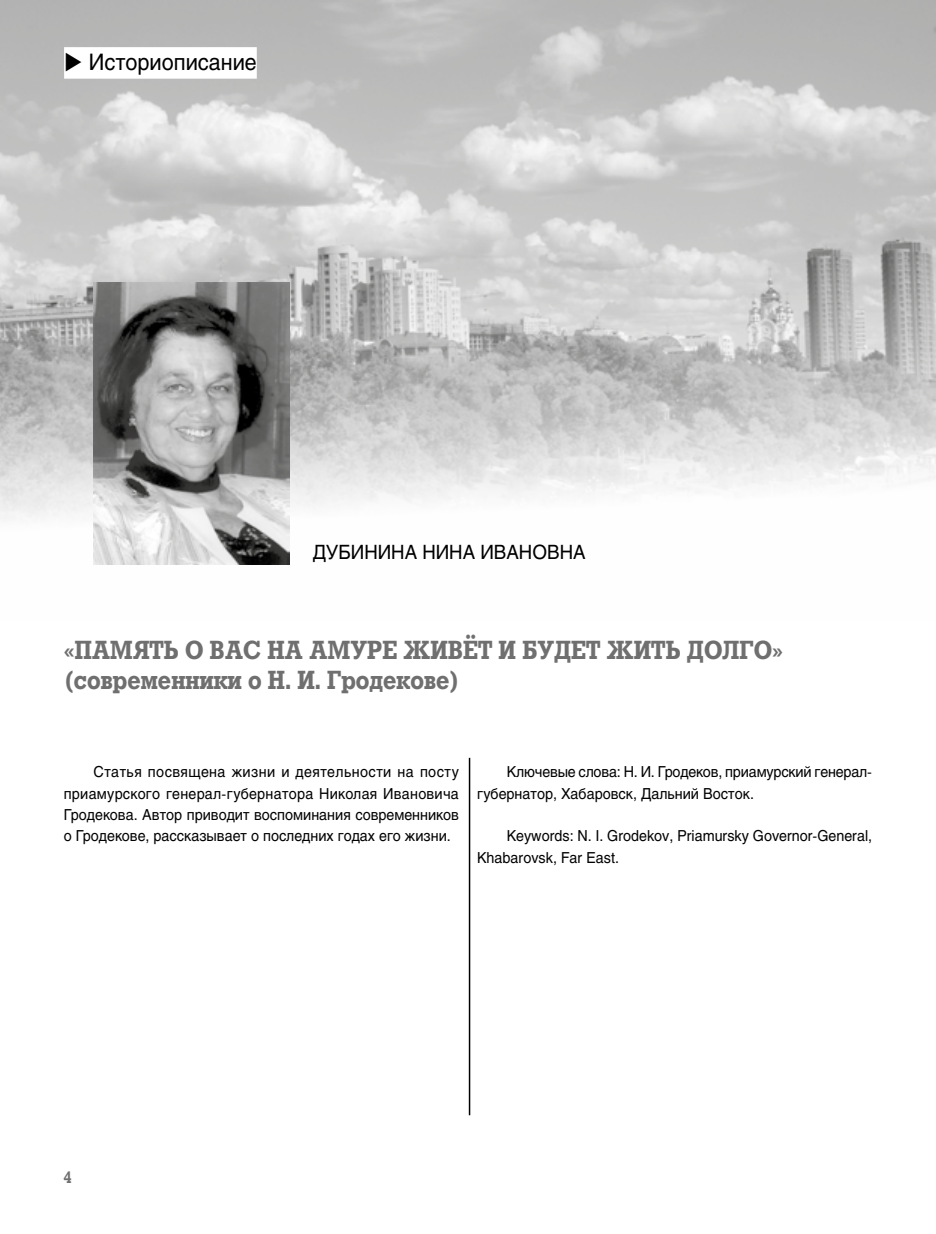
<style>
.page{position:relative;width:936px;height:1234px;background:#fff}
.page>*{position:absolute;margin:0;border:0;box-sizing:border-box;transform-origin:0 0}
.t1{font:700 25.5px/30.6px "Rodeo C";color:#706f6f;scale:.9 1}
.t2{font:22.5px "Helios C";color:#000;scale:.95 1}
.t3{font:19.5px "Helios C";color:#000;scale:.95 1}
.t4{font:700 16.5px "Rodeo";color:#706f6f;scale:.9 1}
.t5{font:15px/21.3px "Helios C";color:#000;scale:.95 1}
</style>
<div class="page">
<img style="left:0;top:0;width:935px;height:565px">
<img style="left:94px;top:282px;width:195px;height:282px">
<hr style="left:469px;top:757px;width:1px;height:357px;background:#000">
<div style="left:64px;top:47px;width:193px;height:32px;background:#fff"></div>
<h2 class="t2" style="left:64px;top:49px;width:204px">◆ Историописание</h2>
<h3 class="t3" style="left:313px;top:540px;width:289px">ДУБИНИНА НИНА ИВАНОВНА</h3>
<h1 class="t1" style="left:64px;top:634px;width:800px">«ПАМЯТЬ О ВАС НА АМУРЕ ЖИВЁТ И БУДЕТ ЖИТЬ ДОЛГО» (современники о Н. И. Гродекове)</h1>
<p class="t5" style="left:64px;top:761px;width:417px;text-align:justify;text-indent:30px">Статья посвящена жизни и деятельности на посту приамурского генерал-губернатора Николая Ивановича Гродекова. Автор приводит воспоминания современников о Гродекове, рассказывает о последних годах его жизни.</p>
<p class="t5" style="left:477px;top:761px;width:417px;text-indent:30px">Ключевые слова: Н. И. Гродеков, приамурский генерал&shy;губернатор, Хабаровск, Дальний Восток.</p>
<p class="t5" style="left:477px;top:825px;width:417px;text-indent:30px">Keywords: N. I. Grodekov, Priamursky Governor-General,<br>Khabarovsk, Far East.</p>
<p class="t4" style="left:64px;top:1168px;width:10px">4</p>
</div>
